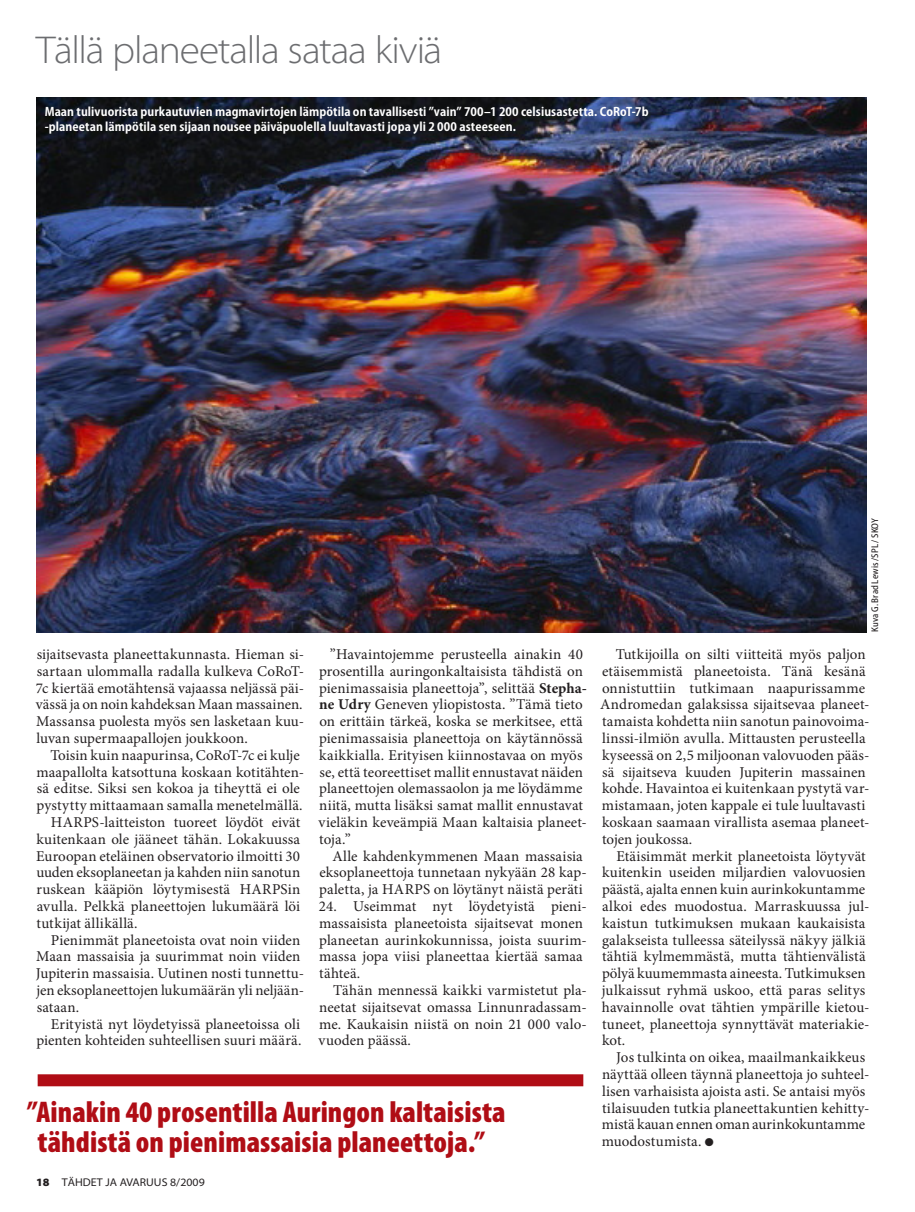
<style>
.page{position:relative;width:915px;height:1212px;background:#fff}
.page>*{position:absolute;margin:0;border:0;box-sizing:border-box;transform-origin:0 0}
.Jatko-otsikko{font:300 expanded 39px "Myriad Stars Pro XT";letter-spacing:-.035em;color:#6c6d70}
.Äläys_sitaattialku{font:900 condensed 30px/30px "Myriad Stars Pro CD";color:#b00d15;text-align:center}
.Leipis_Minion___sis{font:15px/16.8px "Minion Pro";letter-spacing:.01em;color:#231f20}
.Leipis_Minion___ei_s{font:15px/16.8px "Minion Pro";letter-spacing:.005em;color:#231f20;text-align:justify}
.Kuvateksti_nega{font:700 13.5px "Myriad Stars Pro";letter-spacing:.005em;color:#fff}
.t1{font:11.25px "Myriad Stars Pro XT Exp";letter-spacing:.005em;color:#231f20}
.Kuvaaja{font:600 9.75px "Myriad Stars Pro SB";letter-spacing:.01em;color:#231f20}
.s1{font-weight:700}
.s2{font-family:"Myriad Stars Pro XT";font-weight:900;font-stretch:expanded}
</style>
<div class="page">
<div style="left:38px;top:1074px;width:545px;height:12px;background:#b00d15"></div>
<img style="left:36px;top:98px;width:829px;height:534px">
<p class="Jatko-otsikko" style="left:36px;top:27px;width:407px">Tällä planeetalla sataa kiviä</p>
<p class="Kuvateksti_nega" style="left:45px;top:103px;width:605px">Maan tulivuorista purkautuvien magmavirtojen lämpötila on tavallisesti ”vain” 700–1 200 celsiusastetta. CoRoT-7b</p>
<p class="Kuvateksti_nega" style="left:45px;top:118px;width:472px">-planeetan lämpötila sen sijaan nousee päiväpuolella luultavasti jopa yli 2 000 asteeseen.</p>
<p class="Kuvaaja" style="left:868px;top:632px;width:116px;rotate:-90deg">Kuva G. Brad Lewis /SPL / SKOY</p>
<p class="Leipis_Minion___ei_s" style="left:36px;top:646px;width:269px">sijaitsevasta planeettakunnasta. Hieman si&shy;sartaan ulommalla radalla kulkeva CoRoT-7c kiertää emotähtensä vajaassa neljässä päi&shy;vässä ja on noin kahdeksan Maan massainen.<br>Massansa puolesta myös sen lasketaan kuu&shy;luvan supermaapallojen joukkoon.</p>
<p class="Leipis_Minion___sis" style="left:36px;top:746px;width:269px;text-indent:14px">Toisin kuin naapurinsa, CoRoT-7c ei kulje maapallolta katsottuna koskaan kotitähten&shy;sä editse. Siksi sen kokoa ja tiheyttä ei ole pystytty mittaamaan samalla menetelmällä.</p>
<p class="Leipis_Minion___sis" style="left:36px;top:814px;width:266px;text-align:justify;text-indent:15px">HARPS-laitteiston tuoreet löydöt eivät kuitenkaan ole jääneet tähän. Lokakuussa Euroopan eteläinen observatorio ilmoitti 30 uuden eksoplaneetan ja kahden niin sanotun ruskean kääpiön löytymisestä HARPSin avulla. Pelkkä planeettojen lukumäärä löi tutkijat ällikällä.</p>
<p class="Leipis_Minion___sis" style="left:36px;top:931px;width:270px;text-indent:15px">Pienimmät planeetoista ovat noin viiden Maan massaisia ja suurimmat noin viiden Jupiterin massaisia. Uutinen nosti tunnettu&shy;jen eksoplaneettojen lukumäärän yli neljään&shy;sataan.</p>
<p class="Leipis_Minion___sis" style="left:37px;top:1015px;width:266px;text-align:right">Erityistä nyt löydetyissä planeetoissa oli pienten kohteiden suhteellisen suuri määrä.</p>
<p class="Leipis_Minion___sis" style="left:318px;top:646px;width:269px;text-indent:11px">”Havaintojemme perusteella ainakin 40 prosentilla auringonkaltaisista tähdistä on pienimassaisia planeettoja”, selittää <span class="s1">Stepha&shy;ne Udry</span> Geneven yliopistosta. ”Tämä tieto on erittäin tärkeä, koska se merkitsee, että pienimassaisia planeettoja on käytännössä kaikkialla. Erityisen kiinnostavaa on myös se, että teoreettiset mallit ennustavat näiden planeettojen olemassaolon ja me löydämme niitä, mutta lisäksi samat mallit ennustavat vieläkin keveämpiä Maan kaltaisia planeet&shy;toja.”</p>
<p class="Leipis_Minion___sis" style="left:319px;top:847px;width:269px;text-indent:13px">Alle kahdenkymmenen Maan massaisia eksoplaneettoja tunnetaan nykyään 28 kap&shy;paletta, ja HARPS on löytänyt näistä peräti</p>
<p class="Leipis_Minion___sis" style="left:318px;top:898px;width:269px">24. Useimmat nyt löydetyistä pieni&shy;massaisista planeetoista sijaitsevat monen planeetan aurinkokunnissa, joista suurim&shy;massa jopa viisi planeettaa kiertää samaa tähteä.</p>
<p class="Leipis_Minion___sis" style="left:318px;top:982px;width:269px;text-align:justify;text-indent:14px">Tähän mennessä kaikki varmistetut pla&shy;neetat sijaitsevat omassa Linnunradassam&shy;me. Kaukaisin niistä on noin 21 000 valo&shy;vuoden päässä.</p>
<p class="Äläys_sitaattialku" style="left:27px;top:1096px;width:480px">”Ainakin 40 prosentilla Auringon kaltaisista tähdistä on pienimassaisia planeettoja.”</p>
<p class="t1" style="left:36px;top:1176px;width:170px"><span class="s2">18</span> TÄHDET JA AVARUUS 8/2009</p>
<p class="Leipis_Minion___sis" style="left:600px;top:646px;width:271px;text-indent:16px">Tutkijoilla on silti viitteitä myös paljon etäisemmistä planeetoista. Tänä kesänä onnistuttiin tutkimaan naapurissamme Andromedan galaksissa sijaitsevaa planeet&shy;tamaista kohdetta niin sanotun painovoima&shy;linssi-ilmiön avulla. Mittausten perusteella kyseessä on 2,5 miljoonan valovuoden pääs&shy;sä sijaitseva kuuden Jupiterin massainen kohde. Havaintoa ei kuitenkaan pystytä var&shy;mistamaan, joten kappale ei tule luultavasti koskaan saamaan virallista asemaa planeet&shy;tojen joukossa.</p>
<p class="Leipis_Minion___sis" style="left:601px;top:847px;width:269px;text-indent:14px">Etäisimmät merkit planeetoista löytyvät kuitenkin useiden miljardien valovuosien päästä, ajalta ennen kuin aurinkokuntamme alkoi edes muodostua. Marraskuussa jul&shy;kaistun tutkimuksen mukaan kaukaisista galakseista tulleessa säteilyssä näkyy jälkiä tähtiä kylmemmästä, mutta tähtienvälistä pölyä kuumemmasta aineesta. Tutkimuksen julkaissut ryhmä uskoo, että paras selitys havainnolle ovat tähtien ympärille kietou&shy;tuneet, planeettoja synnyttävät materiakie&shy;kot.</p>
<p class="Leipis_Minion___sis" style="left:601px;top:1049px;width:269px;text-indent:14px">Jos tulkinta on oikea, maailmankaikkeus näyttää olleen täynnä planeettoja jo suhteel&shy;lisen varhaisista ajoista asti. Se antaisi myös tilaisuuden tutkia planeettakuntien kehitty&shy;mistä kauan ennen oman aurinkokuntamme muodostumista. ●</p>
</div>
